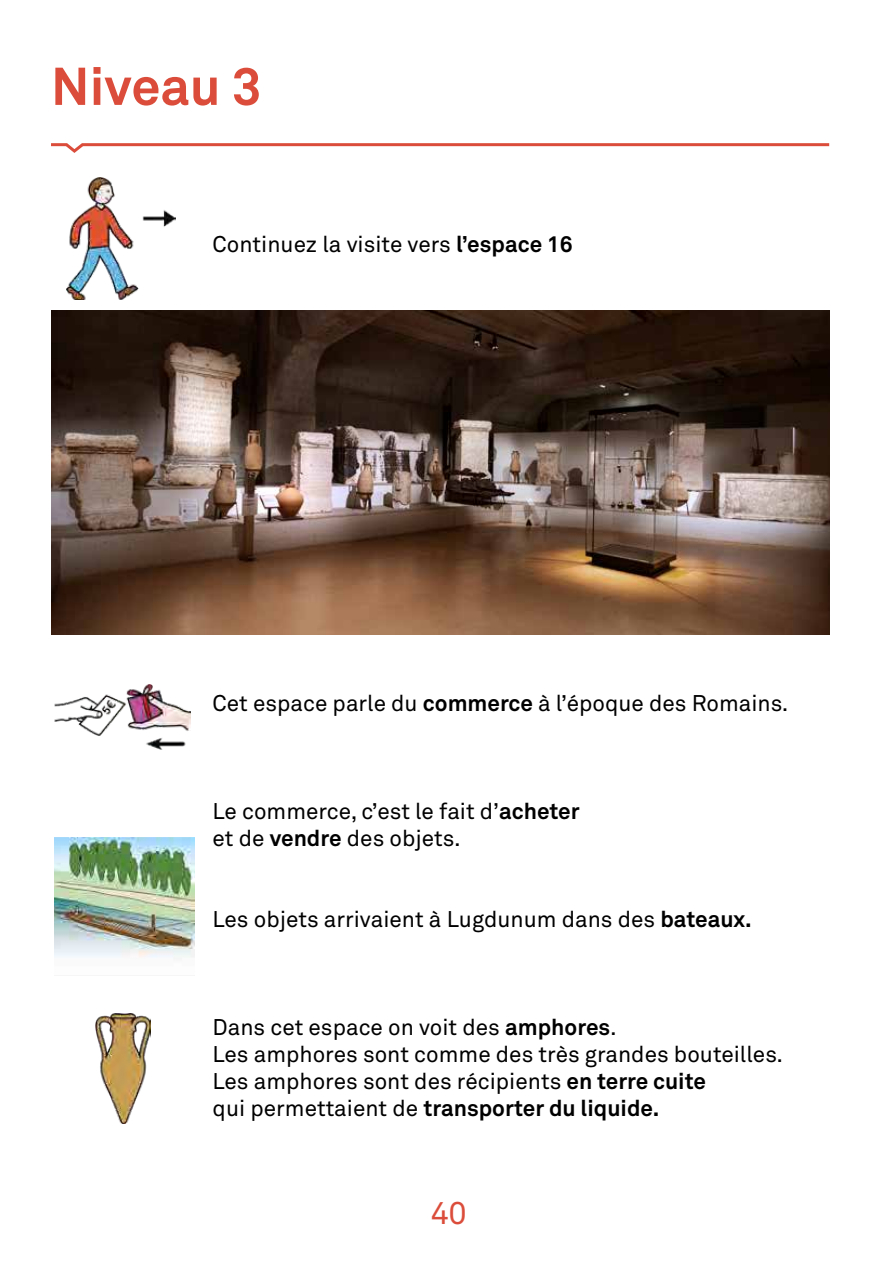
<style>
.page{position:relative;width:893px;height:1263px;background:#fff}
.page>*{position:absolute;margin:0;border:0;box-sizing:border-box;transform-origin:0 0}
.t1{font:700 52.5px "Akkurat Pro";color:#db4d3a}
.t2{font:31.5px "Akkurat Pro";color:#db4d3a}
.t3{font:22.5px/27px "Akkurat Pro";color:#000}
.s1{font-weight:700}
</style>
<div class="page">
<svg style="left:51px;top:143px;width:779px;height:10px"></svg>
<img style="left:51px;top:310px;width:778px;height:324px">
<img style="left:67px;top:178px;width:109px;height:121px">
<img style="left:55px;top:684px;width:136px;height:66px">
<img style="left:54px;top:837px;width:140px;height:122px">
<img style="left:95px;top:1013px;width:55px;height:110px">
<h1 class="t1" style="left:51px;top:54px;width:212px">Niveau 3</h1>
<p class="t3" style="left:213px;top:231px;width:361px">Continuez la visite vers <span class="s1">l’espace 16</span></p>
<p class="t3" style="left:213px;top:690px;width:577px">Cet espace parle du <span class="s1">commerce</span> à l’époque des Romains.</p>
<p class="t3" style="left:213px;top:798px;width:368px">Le commerce, c’est le fait d’<span class="s1">acheter </span>et de <span class="s1">vendre</span> des objets.</p>
<p class="t3" style="left:213px;top:906px;width:541px">Les objets arrivaient à Lugdunum dans des <span class="s1">bateaux.</span></p>
<p class="t3" style="left:213px;top:1014px;width:572px">Dans cet espace on voit des <span class="s1">amphores</span>.<br>Les amphores sont comme des très grandes bouteilles.<br>Les amphores sont des récipients <span class="s1">en terre cuite<br></span>qui permettaient de <span class="s1">transporter du liquide.</span></p>
<h2 class="t2" style="left:431px;top:1194px;width:37px">40</h2>
</div>
